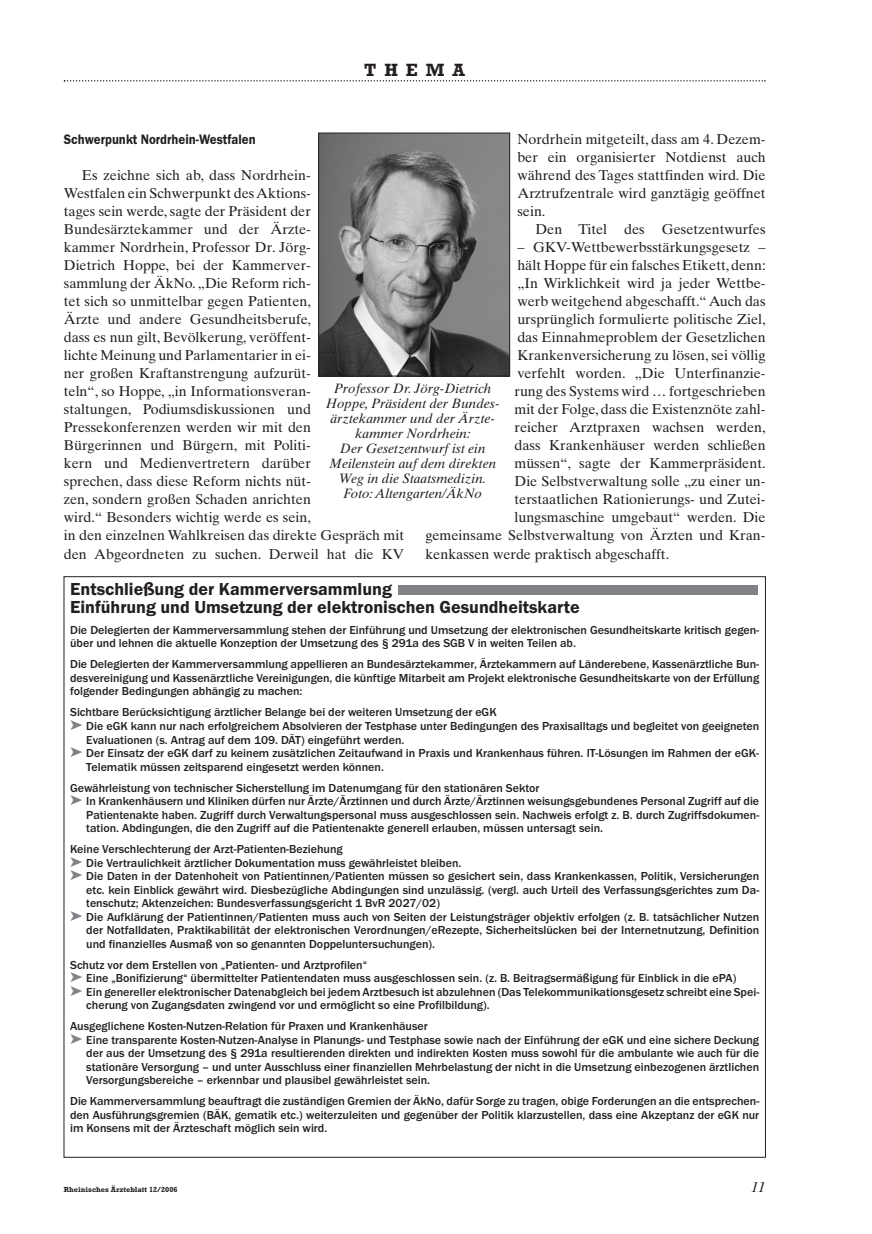
<style>
.page{position:relative;width:872px;height:1234px;background:#fff}
.page>*{position:absolute;margin:0;border:0;box-sizing:border-box;transform-origin:0 0}
.t1{font:600 18px/18px "Franklin Gothic Itc T";color:#231f20}
.t2{font:700 18px "Rockwell";letter-spacing:.44em;color:#231f20}
.t3{font:14.25px/18px "Times Ten";color:#231f20;text-align:justify}
.t4{font:600 14.25px "Franklin Gothic Itc T";color:#231f20;scale:.9 1}
.t5{font:italic 14.25px "Times Ten";color:#231f20}
.t6{font:italic 13.5px/15px "Times Ten";color:#231f20;text-align:center}
.t7{font:500 12px/13.5px "Franklin Gothic Itc T";color:#231f20;text-align:justify}
.t8{font:700 7.5px "Rockwell";color:#231f20}
.s1{color:#808285}
</style>
<div class="page">
<svg style="left:64px;top:80px;width:701px;height:1px"></svg>
<div style="left:398px;top:585px;width:359px;height:9px;background:#808285"></div>
<img style="left:320px;top:135px;width:188px;height:239px">
<div style="left:318px;top:133px;width:192px;height:243px;border:1px solid #231f20"></div>
<h1 class="t2" style="left:364px;top:64px;width:102px">THEMA</h1>
<p class="t3" style="left:517px;top:132px;width:250px">Nordrhein mitgeteilt, dass am 4. Dezem&shy;ber ein organisierter Notdienst auch während des Tages stattfinden wird. Die Arztrufzentrale wird ganztägig geöffnet sein.</p>
<p class="t3" style="left:535px;top:222px;width:232px">Den Titel des Gesetzentwurfes</p>
<p class="t3" style="left:517px;top:240px;width:250px">– GKV-Wettbewerbsstärkungsgesetz –</p>
<p class="t3" style="left:517px;top:258px;width:250px">hält Hoppe für ein falsches Etikett, denn:</p>
<p class="t3" style="left:517px;top:276px;width:250px">„In Wirklichkeit wird ja jeder Wettbe-</p>
<p class="t3" style="left:517px;top:294px;width:250px">werb weitgehend abgeschafft.“ Auch das</p>
<p class="t3" style="left:517px;top:312px;width:250px">ursprünglich formulierte politische Ziel,</p>
<p class="t3" style="left:517px;top:330px;width:250px">das Einnahmeproblem der Gesetzlichen</p>
<p class="t3" style="left:517px;top:348px;width:250px">Krankenversicherung zu lösen, sei völlig</p>
<p class="t3" style="left:517px;top:366px;width:250px">verfehlt worden. „Die Unterfinanzie-</p>
<p class="t3" style="left:514px;top:384px;width:253px">rung des Systems wird … fortgeschrieben</p>
<p class="t3" style="left:514px;top:402px;width:253px">mit der Folge, dass die Existenznöte zahl-</p>
<p class="t3" style="left:514px;top:420px;width:253px">reicher Arztpraxen wachsen werden,</p>
<p class="t3" style="left:514px;top:438px;width:253px">dass Krankenhäuser werden schließen</p>
<p class="t3" style="left:514px;top:456px;width:253px">müssen“, sagte der Kammerpräsident.</p>
<p class="t3" style="left:514px;top:474px;width:253px">Die Selbstverwaltung solle „zu einer un-</p>
<p class="t3" style="left:514px;top:492px;width:253px">terstaatlichen Rationierungs- und Zutei-</p>
<p class="t3" style="left:514px;top:510px;width:253px">lungsmaschine umgebaut“ werden. Die</p>
<p class="t3" style="left:425px;top:528px;width:342px">gemeinsame Selbstverwaltung von Ärzten und Kran-</p>
<p class="t3" style="left:425px;top:546px;width:245px">kenkassen werde praktisch abgeschafft.</p>
<p class="t4" style="left:64px;top:131px;width:215px">Schwerpunkt Nordrhein-Westfalen</p>
<p class="t3" style="left:64px;top:168px;width:342px;text-align:left;text-indent:18px">Es zeichne sich ab, dass Nordrhein-<br>Westfalen ein Schwerpunkt des Aktions-<br>tages sein werde, sagte der Präsident der Bundesärztekammer und der Ärzte-<br>kammer Nordrhein, Professor Dr. Jörg-<br>Dietrich Hoppe, bei der Kammerver-<br>sammlung der ÄkNo. „Die Reform rich-<br>tet sich so unmittelbar gegen Patienten,<br>Ärzte und andere Gesundheitsberufe,<br>dass es nun gilt, Bevölkerung, veröffent-<br>lichte Meinung und Parlamentarier in ei-<br>ner großen Kraftanstrengung aufzurüt-<br>teln“, so Hoppe, „in Informationsveran-<br>staltungen, Podiumsdiskussionen und Pressekonferenzen werden wir mit den<br>Bürgerinnen und Bürgern, mit Politi-<br>kern und Medienvertretern darüber<br>sprechen, dass diese Reform nichts nüt-<br>zen, sondern großen Schaden anrichten<br>wird.“ Besonders wichtig werde es sein,<br>in den einzelnen Wahlkreisen das direkte Gespräch mit den Abgeordneten zu suchen. Derweil hat die KV</p>
<h1 class="t1" style="left:70px;top:579px;width:511px">Entschließung der Kammerversammlung<br>Einführung und Umsetzung der elektronischen Gesundheitskarte</h1>
<p class="t7" style="left:70px;top:623px;width:690px">Die Delegierten der Kammerversammlung stehen der Einführung und Umsetzung der elektronischen Gesundheitskarte kritisch gegen&shy;über und lehnen die aktuelle Konzeption der Umsetzung des § 291a des SGB V in weiten Teilen ab.</p>
<p class="t7" style="left:70px;top:658px;width:690px">Die Delegierten der Kammerversammlung appellieren an Bundesärztekammer, Ärztekammern auf Länderebene, Kassenärztliche Bun&shy;desvereinigung und Kassenärztliche Vereinigungen, die künftige Mitarbeit am Projekt elektronische Gesundheitskarte von der Erfüllung folgender Bedingungen abhängig zu machen:</p>
<p class="t7" style="left:70px;top:706px;width:428px">Sichtbare Berücksichtigung ärztlicher Belange bei der weiteren Umsetzung der eGK</p>
<p class="t7" style="left:70px;top:719px;width:690px"><span class="s1">➤</span> Die eGK kann nur nach erfolgreichem Absolvieren der Testphase unter Bedingungen des Praxisalltags und begleitet von geeigneten</p>
<p class="t7" style="left:86px;top:733px;width:320px">Evaluationen (s. Antrag auf dem 109. DÄT) eingeführt werden.</p>
<p class="t7" style="left:70px;top:746px;width:690px"><span class="s1">➤</span> Der Einsatz der eGK darf zu keinem zusätzlichen Zeitaufwand in Praxis und Krankenhaus führen. IT-Lösungen im Rahmen der eGK-</p>
<p class="t7" style="left:86px;top:760px;width:299px">Telematik müssen zeitsparend eingesetzt werden können.</p>
<p class="t7" style="left:70px;top:781px;width:471px">Gewährleistung von technischer Sicherstellung im Datenumgang für den stationären Sektor</p>
<p class="t7" style="left:70px;top:794px;width:690px"><span class="s1">➤</span> In Krankenhäusern und Kliniken dürfen nur Ärzte/Ärztinnen und durch Ärzte/Ärztinnen weisungsgebundenes Personal Zugriff auf die</p>
<p class="t7" style="left:86px;top:808px;width:674px">Patientenakte haben. Zugriff durch Verwaltungspersonal muss ausgeschlossen sein. Nachweis erfolgt z. B. durch Zugriffsdokumen-</p>
<p class="t7" style="left:86px;top:821px;width:518px">tation. Abdingungen, die den Zugriff auf die Patientenakte generell erlauben, müssen untersagt sein.</p>
<p class="t7" style="left:70px;top:842px;width:274px">Keine Verschlechterung der Arzt-Patienten-Beziehung</p>
<p class="t7" style="left:70px;top:856px;width:393px"><span class="s1">➤</span> Die Vertraulichkeit ärztlicher Dokumentation muss gewährleistet bleiben.</p>
<p class="t7" style="left:70px;top:869px;width:690px"><span class="s1">➤</span> Die Daten in der Datenhoheit von Patientinnen/Patienten müssen so gesichert sein, dass Krankenkassen, Politik, Versicherungen</p>
<p class="t7" style="left:86px;top:883px;width:674px">etc. kein Einblick gewährt wird. Diesbezügliche Abdingungen sind unzulässig. (vergl. auch Urteil des Verfassungsgerichtes zum Da-</p>
<p class="t7" style="left:86px;top:896px;width:355px">tenschutz; Aktenzeichen: Bundesverfassungsgericht 1 BvR 2027/02)</p>
<p class="t7" style="left:70px;top:910px;width:690px"><span class="s1">➤</span> Die Aufklärung der Patientinnen/Patienten muss auch von Seiten der Leistungsträger objektiv erfolgen (z. B. tatsächlicher Nutzen</p>
<p class="t7" style="left:86px;top:923px;width:674px">der Notfalldaten, Praktikabilität der elektronischen Verordnungen/eRezepte, Sicherheitslücken bei der Internetnutzung, Definition</p>
<p class="t7" style="left:86px;top:937px;width:350px">und finanzielles Ausmaß von so genannten Doppeluntersuchungen).</p>
<p class="t7" style="left:70px;top:958px;width:298px">Schutz vor dem Erstellen von „Patienten- und Arztprofilen“</p>
<p class="t7" style="left:70px;top:971px;width:668px"><span class="s1">➤</span> Eine „Bonifizierung“ übermittelter Patientendaten muss ausgeschlossen sein. (z. B. Beitragsermäßigung für Einblick in die ePA)</p>
<p class="t7" style="left:70px;top:985px;width:690px"><span class="s1">➤</span> Ein genereller elektronischer Datenabgleich bei jedem Arztbesuch ist abzulehnen (Das Telekommunikationsgesetz schreibt eine Spei-</p>
<p class="t7" style="left:86px;top:998px;width:405px">cherung von Zugangsdaten zwingend vor und ermöglicht so eine Profilbildung).</p>
<p class="t7" style="left:70px;top:1019px;width:359px">Ausgeglichene Kosten-Nutzen-Relation für Praxen und Krankenhäuser</p>
<p class="t7" style="left:70px;top:1033px;width:690px"><span class="s1">➤</span> Eine transparente Kosten-Nutzen-Analyse in Planungs- und Testphase sowie nach der Einführung der eGK und eine sichere Deckung</p>
<p class="t7" style="left:86px;top:1046px;width:674px">der aus der Umsetzung des § 291a resultierenden direkten und indirekten Kosten muss sowohl für die ambulante wie auch für die</p>
<p class="t7" style="left:86px;top:1060px;width:674px">stationäre Versorgung – und unter Ausschluss einer finanziellen Mehrbelastung der nicht in die Umsetzung einbezogenen ärztlichen</p>
<p class="t7" style="left:86px;top:1073px;width:345px">Versorgungsbereiche – erkennbar und plausibel gewährleistet sein.</p>
<p class="t7" style="left:70px;top:1094px;width:690px">Die Kammerversammlung beauftragt die zuständigen Gremien der ÄkNo, dafür Sorge zu tragen, obige Forderungen an die entsprechen&shy;den Ausführungsgremien (BÄK, gematik etc.) weiterzuleiten und gegenüber der Politik klarzustellen, dass eine Akzeptanz der eGK nur im Konsens mit der Ärzteschaft möglich sein wird.</p>
<p class="t6" style="left:326px;top:382px;width:175px">Professor Dr. Jörg-Dietrich<br>Hoppe, Präsident der Bundes&shy;ärztekammer und der Ärzte&shy;kammer Nordrhein:<br>Der Gesetzentwurf ist ein<br>Meilenstein auf dem direkten<br>Weg in die Staatsmedizin.<br>Foto: Altengarten/ÄkNo</p>
<p class="t8" style="left:64px;top:1186px;width:115px">Rheinisches Ärzteblatt 12/2006</p>
<p class="t5" style="left:751px;top:1181px;width:16px">11</p>
</div>
